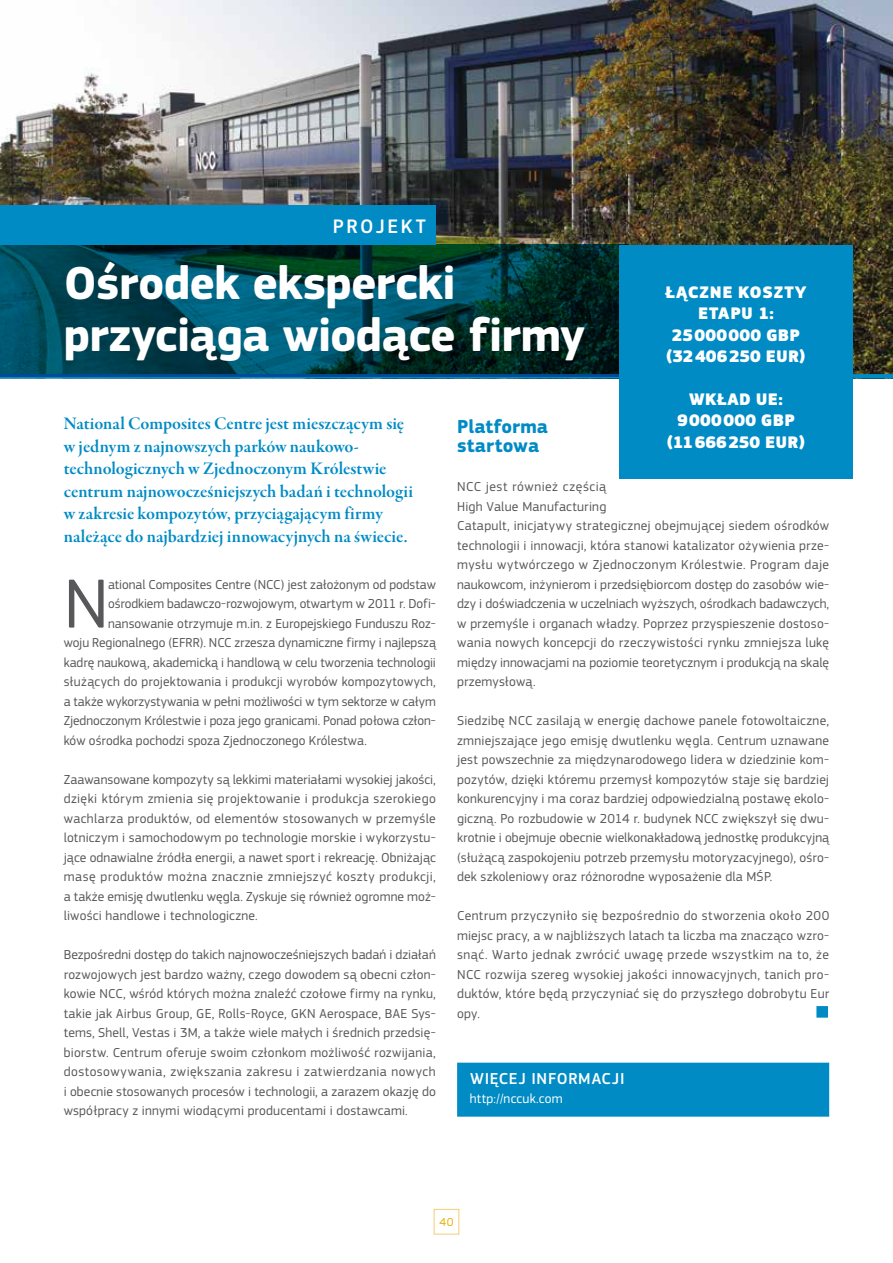
<style>
.page{position:relative;width:893px;height:1263px;background:#fff}
.page>*{position:absolute;margin:0;border:0;box-sizing:border-box;transform-origin:0 0}
.t1{font:72.3px "EC Square Sans Pro";color:#58585a}
.t2{font:700 48px/52.5px "EC Square Sans Pro";letter-spacing:-.015em;color:#fff}
.t3{font:500 20.25px "EC Square Sans Pro";letter-spacing:.125em;color:#fff}
.t4{font:700 19.5px/19.5px "EC Square Sans Pro";color:#008bc5}
.t5{font:18px/22.5px "Garamond Premr Pro Smbd Subh";color:#008bc5}
.t6{font:900 17.4px/21.5px "EC Square Sans Pro";letter-spacing:.015em;color:#fff;text-align:center}
.t7{font:500 16.5px "EC Square Sans Pro";letter-spacing:.045em;color:#fff}
.t8{font:13.5px/19.5px "EC Square Sans Pro";letter-spacing:.01em;color:#58585a;text-align:justify}
.t9{font:13.5px "EC Square Sans Pro";letter-spacing:-.01em;color:#58585a}
.t10{font:13.5px "EC Square Sans Pro";letter-spacing:.015em;color:#fff}
.t11{font:12px "EC Square Sans Pro";color:#e8ad00}
</style>
<div class="page">
<img style="left:0;top:0;width:892px;height:374px">
<hr style="left:892px;top:0;width:1px;height:379px;background:#90989e">
<div style="left:0;top:374px;width:893px;height:5px;background:#008bc5"></div>
<svg style="left:0;top:244px;width:629px;height:133px;background:#00404b"></svg>
<hr style="left:892px;top:244px;width:1px;height:133px;background:#6dbea9">
<div style="left:434px;top:1209px;width:25px;height:25px;border:1px solid #f3cc75"></div>
<div style="left:457px;top:1063px;width:372px;height:54px;background:#008bc5"></div>
<svg style="left:816px;top:1006px;width:12px;height:12px"></svg>
<div style="left:619px;top:245px;width:234px;height:233px;background:#008bc5"></div>
<div style="left:0;top:205px;width:436px;height:40px;background:#008bc5"></div>
<hr style="left:892px;top:205px;width:1px;height:40px;background:#6dbea9">
<h3 class="t3" style="left:333px;top:214px;width:95px">PROJEKT</h3>
<h2 class="t2" style="left:64px;top:258px;width:523px">Ośrodek ekspercki przyciąga wiodące firmy</h2>
<p class="t6" style="left:665px;top:282px;width:143px">ŁĄCZNE KOSZTY<br>ETAPU 1:<br>25000000 GBP (32406250 EUR)</p>
<p class="t6" style="left:667px;top:389px;width:140px">WKŁAD UE:<br>9000000 GBP (11666250 EUR)</p>
<p class="t5" style="left:64px;top:413px;width:351px">National Composites Centre jest mieszczącym się w jednym z najnowszych parków naukowo&shy;technologicznych w Zjednoczonym Królestwie centrum najnowocześniejszych badań i technologii w zakresie kompozytów, przyciągającym firmy należące do najbardziej innowacyjnych na świecie.</p>
<h1 class="t1" style="left:64px;top:562px;width:47px">N</h1>
<p class="t8" style="left:108px;top:574px;width:329px">ational Composites Centre (NCC) jest założonym od podstaw</p>
<h3 class="t4" style="left:457px;top:417px;width:92px">Platforma startowa</h3>
<p class="t8" style="left:457px;top:477px;width:374px;text-align:left">NCC jest również częścią<br>High Value Manufacturing<br>Catapult, inicjatywy strategicznej obejmującej siedem ośrodków technologii i innowacji, która stanowi katalizator ożywienia prze&shy;mysłu wytwórczego w Zjednoczonym Królestwie. Program daje naukowcom, inżynierom i przedsiębiorcom dostęp do zasobów wie&shy;dzy i doświadczenia w uczelniach wyższych, ośrodkach badawczych, w przemyśle i organach władzy. Poprzez przyspieszenie dostoso&shy;wania nowych koncepcji do rzeczywistości rynku zmniejsza lukę między innowacjami na poziomie teoretycznym i produkcją na skalę przemysłową.</p>
<p class="t8" style="left:457px;top:711px;width:374px">Siedzibę NCC zasilają w energię dachowe panele fotowoltaiczne, zmniejszające jego emisję dwutlenku węgla. Centrum uznawane jest powszechnie za międzynarodowego lidera w dziedzinie kom&shy;pozytów, dzięki któremu przemysł kompozytów staje się bardziej konkurencyjny i ma coraz bardziej odpowiedzialną postawę ekolo&shy;giczną. Po rozbudowie w 2014 r. budynek NCC zwiększył się dwu&shy;krotnie i obejmuje obecnie wielkonakładową jednostkę produkcyjną (służącą zaspokojeniu potrzeb przemysłu motoryzacyjnego), ośro&shy;dek szkoleniowy oraz różnorodne wyposażenie dla MŚP.</p>
<p class="t8" style="left:457px;top:906px;width:374px">Centrum przyczyniło się bezpośrednio do stworzenia około 200 miejsc pracy, a w najbliższych latach ta liczba ma znacząco wzro&shy;snąć. Warto jednak zwrócić uwagę przede wszystkim na to, że NCC rozwija szereg wysokiej jakości innowacyjnych, tanich pro&shy;duktów, które będą przyczyniać się do przyszłego dobrobytu Eur opy.</p>
<p class="t9" style="left:108px;top:596px;width:329px">ośrodkiem badawczo-rozwojowym, otwartym w 2011 r. Dofi-</p>
<p class="t8" style="left:108px;top:613px;width:329px">nansowanie otrzymuje m.in. z Europejskiego Funduszu Roz-</p>
<p class="t8" style="left:64px;top:633px;width:374px">woju Regionalnego (EFRR). NCC zrzesza dynamiczne firmy i najlepszą</p>
<p class="t8" style="left:64px;top:652px;width:374px">kadrę naukową, akademicką i handlową w celu tworzenia technologii</p>
<p class="t8" style="left:64px;top:672px;width:374px">służących do projektowania i produkcji wyrobów kompozytowych,</p>
<p class="t8" style="left:64px;top:691px;width:374px">a także wykorzystywania w pełni możliwości w tym sektorze w całym</p>
<p class="t8" style="left:64px;top:711px;width:374px">Zjednoczonym Królestwie i poza jego granicami. Ponad połowa człon-</p>
<p class="t8" style="left:64px;top:730px;width:305px">ków ośrodka pochodzi spoza Zjednoczonego Królestwa.</p>
<p class="t8" style="left:64px;top:769px;width:374px">Zaawansowane kompozyty są lekkimi materiałami wysokiej jakości, dzięki którym zmienia się projektowanie i produkcja szerokiego wachlarza produktów, od elementów stosowanych w przemyśle lotniczym i samochodowym po technologie morskie i wykorzystu&shy;jące odnawialne źródła energii, a nawet sport i rekreację. Obniżając masę produktów można znacznie zmniejszyć koszty produkcji, a także emisję dwutlenku węgla. Zyskuje się również ogromne moż&shy;liwości handlowe i technologiczne.</p>
<p class="t8" style="left:64px;top:945px;width:374px">Bezpośredni dostęp do takich najnowocześniejszych badań i działań rozwojowych jest bardzo ważny, czego dowodem są obecni człon&shy;kowie NCC, wśród których można znaleźć czołowe firmy na rynku, takie jak Airbus Group, GE, Rolls-Royce, GKN Aerospace, BAE Sys&shy;tems, Shell, Vestas i 3M, a także wiele małych i średnich przedsię&shy;biorstw. Centrum oferuje swoim członkom możliwość rozwijania, dostosowywania, zwiększania zakresu i zatwierdzania nowych i obecnie stosowanych procesów i technologii, a zarazem okazję do współpracy z innymi wiodącymi producentami i dostawcami.</p>
<p class="t7" style="left:470px;top:1069px;width:156px">WIĘCEJ INFORMACJI</p>
<p class="t10" style="left:470px;top:1091px;width:94px">http://nccuk.com</p>
<p class="t11" style="left:440px;top:1215px;width:15px">40</p>
</div>
